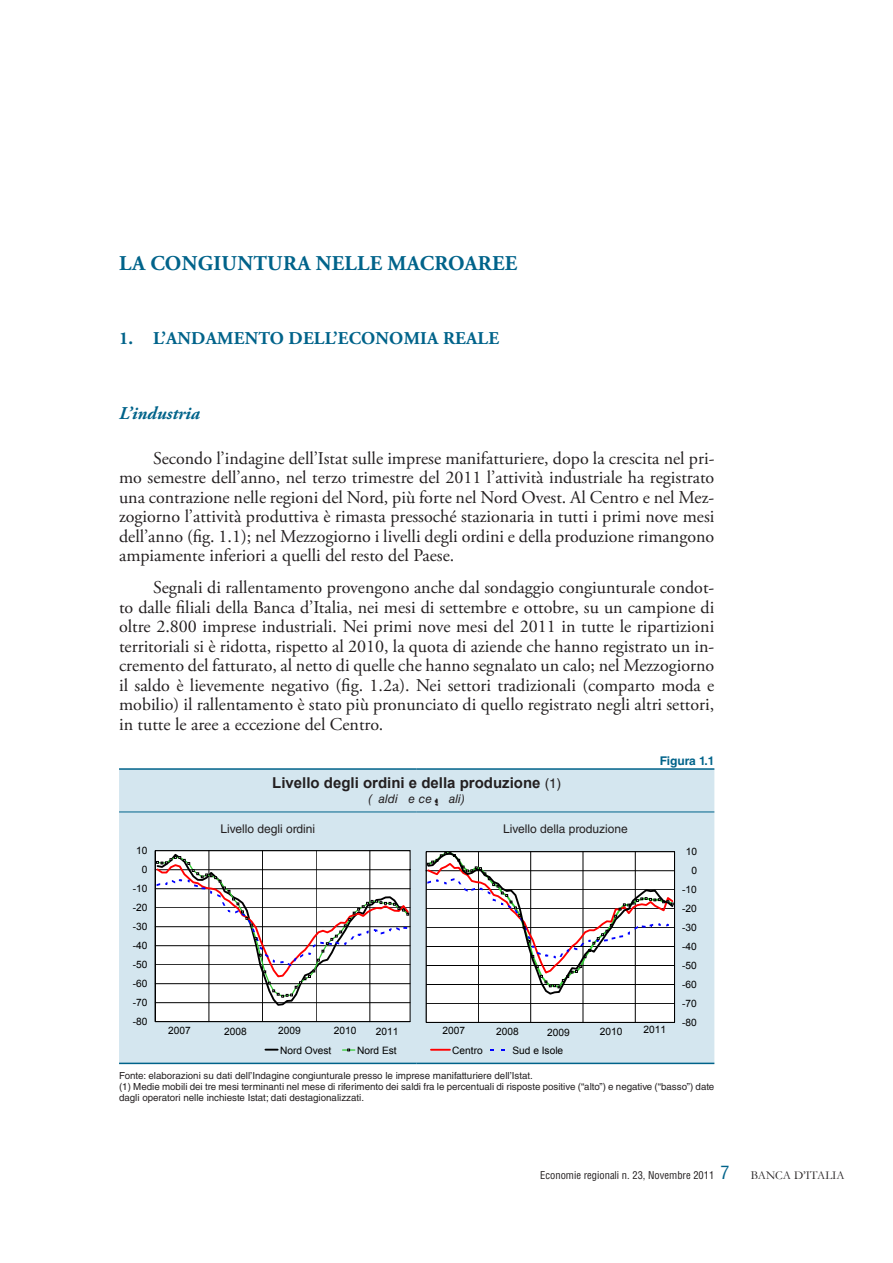
<style>
.page{position:relative;width:893px;height:1263px;background:#fff}
.page>*{position:absolute;margin:0;border:0;box-sizing:border-box;transform-origin:0 0}
.t1{font:700 21px "Adobe Garamond Pro";letter-spacing:.015em;color:#00638a}
.t2{font:18px/19.5px "Adobe Garamond Pro";color:#231f20;text-align:justify}
.t3{font:700 18px "Adobe Garamond Pro";letter-spacing:.015em;color:#00638a}
.t4{font:italic 700 18px "Adobe Garamond Pro";color:#00638a}
.t5{font:700 15px "Arial";color:#231f20}
.t6{font:12px "Helvetica LT Std";color:#231f20}
.t7{font:italic 12px "Helvetica LT Std";color:#231f20}
.t8{font:700 12px "Helvetica LT Std";color:#00638a}
.t9{font:condensed 10.5px "Helvetica LT Std";color:#231f20}
.t10{font:10.2px "Arial";color:#000}
.t11{font:9.75px/11.2px "Helvetica LT Std";color:#231f20}
.s1{font-family:"Helvetica LT Std";font-weight:400;font-size:13.5px}
.s2{font-size:18px;color:#00638a}
.s3{font-family:"Garamond";font-stretch:normal;font-size:12px}
</style>
<div class="page">
<div style="left:119px;top:770px;width:595px;height:293px;background:#d4e6ef"></div>
<hr style="left:119px;top:768px;width:298px;height:2px;background:#00638a">
<hr style="left:417px;top:768px;width:297px;height:2px;background:#00638a">
<hr style="left:119px;top:811px;width:298px;height:1px;background:#00638a">
<hr style="left:417px;top:811px;width:297px;height:1px;background:#00638a">
<hr style="left:119px;top:1063px;width:298px;height:1px;background:#00638a">
<hr style="left:417px;top:1063px;width:297px;height:1px;background:#00638a">
<hr style="left:426px;top:1022px;width:248px;height:1px;background:#000">
<svg style="left:426px;top:851px;width:249px;height:171px"></svg>
<svg style="left:431px;top:1049px;width:19px;height:2px"></svg>
<hr style="left:155px;top:1022px;width:255px;height:1px;background:#000">
<svg style="left:155px;top:851px;width:255px;height:171px"></svg>
<svg style="left:265px;top:1049px;width:13px;height:1px"></svg>
<svg style="left:343px;top:1049px;width:12px;height:2px"></svg>
<p class="t1" style="left:119px;top:251px;width:211px">LA CONGIUNTURA NELLE</p>
<p class="t1" style="left:387px;top:251px;width:118px">MAC ROAREE</p>
<p class="t3" style="left:119px;top:328px;width:183px">1. L’ANDAMENTO DELL</p>
<p class="t3" style="left:333px;top:328px;width:157px">’ECONOMIA REALE</p>
<p class="t4" style="left:119px;top:403px;width:82px">L’industria</p>
<p class="t2" style="left:119px;top:449px;width:597px;text-indent:34px">Secondo l’indagine dell’Istat sulle imprese manifatturiere, dopo la crescita nel pri&shy;mo semestre dell’anno, nel terzo trimestre del 2011 l’attività industriale ha registrato una contrazione nelle regioni del Nord, più forte nel Nord Ovest. Al Centro e nel Mez&shy;zogiorno l’attività produttiva è rimasta pressoché stazionaria in tutti i primi nove mesi dell’anno (fig. 1.1); nel Mezzogiorno i livelli degli ordini e della produzione rimangono ampiamente inferiori a quelli del resto del Paese.</p>
<p class="t2" style="left:119px;top:579px;width:597px;text-indent:34px">Segnali di rallentamento provengono anche dal sondaggio congiunturale condot&shy;to dalle filiali della Banca d’Italia, nei mesi di settembre e ottobre, su un campione di oltre 2.800 imprese industriali. Nei primi nove mesi del 2011 in tutte le ripartizioni territoriali si è ridotta, rispetto al 2010, la quota di aziende che hanno registrato un in&shy;cremento del fatturato, al netto di quelle che hanno segnalato un calo; nel Mezzogiorno il saldo è lievemente negativo (fig. 1.2a). Nei settori tradizionali (comparto moda e mobilio) il rallentamento è stato più pronunciato di quello registrato negli altri settori, in tutte le aree a eccezione del Centro.</p>
<p class="t8" style="left:660px;top:753px;width:56px">Figura 1.1</p>
<p class="t5" style="left:272px;top:773px;width:291px">Livello degli ordini e della produzione <span class="s1">(1)</span></p>
<p class="t7" style="left:368px;top:792px;width:98px">(saldi percentuali)</p>
<p class="t6" style="left:220px;top:822px;width:96px">Livello degli ordini</p>
<p class="t6" style="left:503px;top:822px;width:126px">Livello della produzione</p>
<p class="t10" style="left:136px;top:844px;width:13px">10</p>
<p class="t10" style="left:686px;top:845px;width:13px">10</p>
<p class="t10" style="left:142px;top:863px;width:7px">0</p>
<p class="t10" style="left:691px;top:864px;width:7px">0</p>
<p class="t10" style="left:133px;top:882px;width:16px">-10</p>
<p class="t10" style="left:682px;top:883px;width:16px">-10</p>
<p class="t10" style="left:133px;top:901px;width:16px">-20</p>
<p class="t10" style="left:682px;top:902px;width:16px">-20</p>
<p class="t10" style="left:133px;top:920px;width:16px">-30</p>
<p class="t10" style="left:682px;top:921px;width:16px">-30</p>
<p class="t10" style="left:133px;top:939px;width:16px">-40</p>
<p class="t10" style="left:682px;top:939px;width:16px">-40</p>
<p class="t10" style="left:133px;top:958px;width:16px">-50</p>
<p class="t10" style="left:682px;top:958px;width:16px">-50</p>
<p class="t10" style="left:133px;top:977px;width:16px">-60</p>
<p class="t10" style="left:682px;top:977px;width:16px">-60</p>
<p class="t10" style="left:133px;top:996px;width:16px">-70</p>
<p class="t10" style="left:682px;top:996px;width:16px">-70</p>
<p class="t10" style="left:133px;top:1015px;width:16px">-80</p>
<p class="t10" style="left:682px;top:1015px;width:16px">-80</p>
<p class="t10" style="left:168px;top:1024px;width:24px">2007</p>
<p class="t10" style="left:224px;top:1025px;width:24px">2008</p>
<p class="t10" style="left:278px;top:1024px;width:24px">2009</p>
<p class="t10" style="left:334px;top:1023px;width:24px">2010</p>
<p class="t10" style="left:644px;top:1023px;width:24px">2011</p>
<p class="t10" style="left:443px;top:1024px;width:24px">2007</p>
<p class="t10" style="left:496px;top:1025px;width:24px">2008</p>
<p class="t10" style="left:547px;top:1025px;width:24px">2009</p>
<p class="t10" style="left:600px;top:1025px;width:24px">2010</p>
<p class="t10" style="left:376px;top:1025px;width:24px">2011</p>
<p class="t11" style="left:119px;top:1070px;width:597px">Fonte: elaborazioni su dati dell’Indagine congiunturale presso le imprese manifatturiere dell’Istat.<br>(1) Medie mobili dei tre mesi terminanti nel mese di riferimento dei saldi fra le percentuali di risposte positive (“alto”) e negative (“basso”) date dagli operatori nelle inchieste Istat; dati destagionalizzati.</p>
<p class="t10" style="left:280px;top:1043px;width:53px">Nord Ovest</p>
<p class="t10" style="left:357px;top:1043px;width:41px">Nord Est</p>
<p class="t10" style="left:452px;top:1043px;width:32px">Centro</p>
<p class="t10" style="left:512px;top:1043px;width:52px">Sud e Isole</p>
<p class="t9" style="left:540px;top:1168px;width:306px">Economie regionali n. 23, Novembre 2011 <span class="s2">7</span> <span class="s3">BANCA D’ITALIA</span></p>
</div>
